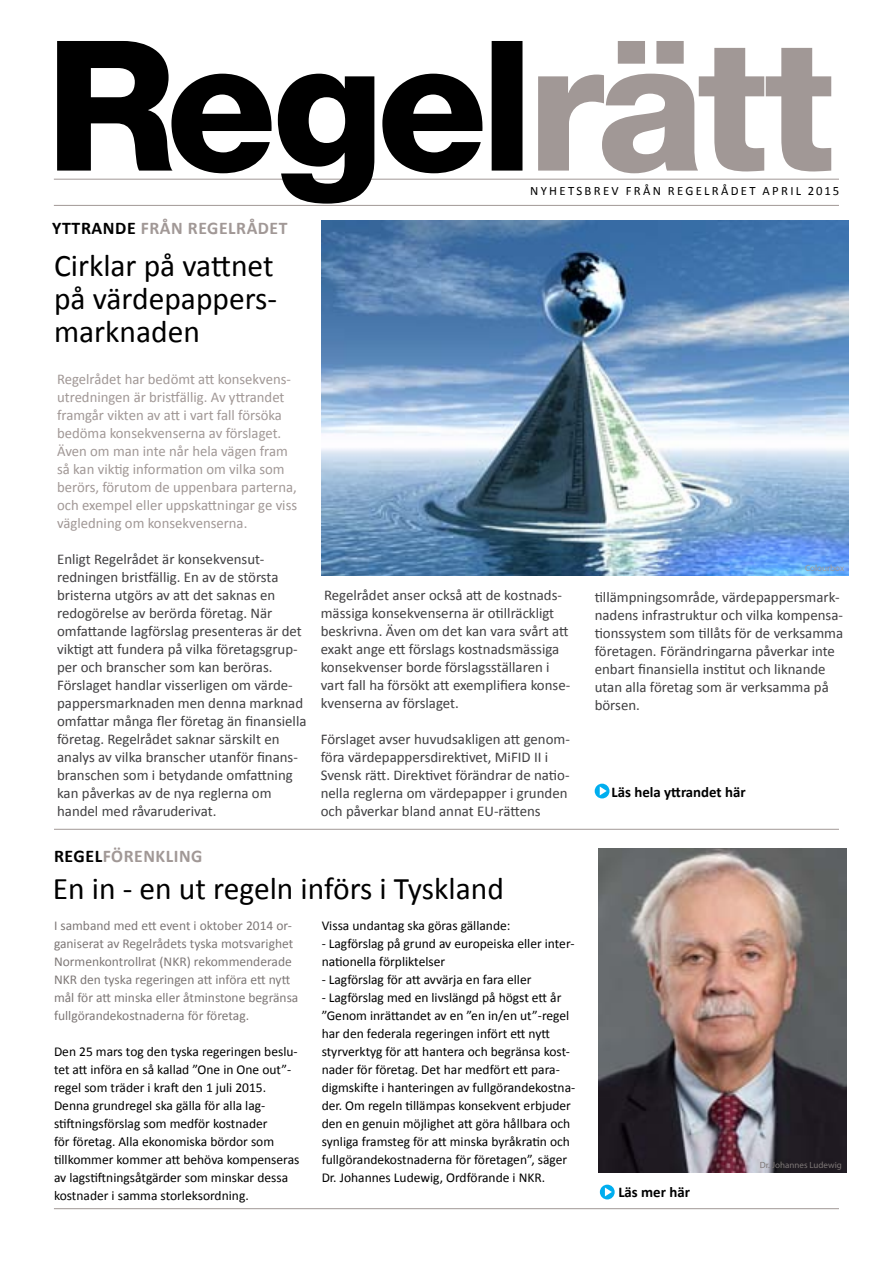
<style>
.page{position:relative;width:893px;height:1263px;background:#fff}
.page>*{position:absolute;margin:0;border:0;box-sizing:border-box;transform-origin:0 0}
.t1{font:31.5px/33px "Calibri";color:#000;text-align:justify}
.t2{font:700 17.85px "Calibri";letter-spacing:.03em;color:#a19896}
.t3{font:14.85px/18px "Calibri";color:#414042}
.t4{font:14.85px/18px "Calibri";color:#a19896}
.t5{font:700 14.85px "Calibri";color:#000}
.t6{font:13.5px/18px "Calibri";color:#000}
.t7{font:13.5px/18px "Calibri";color:#7d7776}
.t8{font:12.75px "Calibri";letter-spacing:.18em;color:#000}
.t9{font:9px "Myriad Pro";color:#7d7776}
.t10{font:9px "Myriad Pro";color:#a19896}
.s1{color:#000}
</style>
<div class="page">
<hr style="left:54px;top:829px;width:785px;height:1px;background:#a19896">
<hr style="left:54px;top:1208px;width:785px;height:1px;background:#a19896">
<svg style="left:595px;top:784px;width:14px;height:14px"></svg>
<svg style="left:600px;top:786px;width:7px;height:9px"></svg>
<svg style="left:600px;top:1185px;width:15px;height:14px"></svg>
<svg style="left:605px;top:1187px;width:7px;height:9px"></svg>
<img style="left:598px;top:848px;width:248px;height:324px">
<img style="left:322px;top:220px;width:526px;height:355px">
<hr style="left:54px;top:179px;width:785px;height:1px;background:#a19896">
<hr style="left:54px;top:205px;width:785px;height:1px;background:#a19896">
<svg style="left:538px;top:41px;width:293px;height:132px"></svg>
<svg style="left:57px;top:41px;width:465px;height:163px"></svg>
<p class="t2" style="left:52px;top:216px;width:237px"><span class="s1">YTTRANDE</span> FRÅN REGELRÅDET</p>
<h1 class="t1" style="left:54px;top:249px;width:225px">Cirklar på vattnet på värdepappers&shy;marknaden</h1>
<p class="t4" style="left:57px;top:371px;width:242px">Regelrådet har bedömt att konsekvens&shy;utredningen är bristfällig. Av yttrandet framgår vikten av att i vart fall försöka bedöma konsekvenserna av förslaget.<br>Även om man inte når hela vägen fram så kan viktig information om vilka som berörs, förutom de uppenbara parterna, och exempel eller uppskattningar ge viss vägledning om konsekvenserna.</p>
<p class="t3" style="left:57px;top:551px;width:251px">Enligt Regelrådet är konsekvensut&shy;redningen bristfällig. En av de största bristerna utgörs av att det saknas en redogörelse av berörda företag. När omfattande lagförslag presenteras är det viktigt att fundera på vilka företagsgrup&shy;per och branscher som kan beröras.<br>Förslaget handlar visserligen om värde&shy;pappersmarknaden men denna marknad omfattar många fler företag än finansiella företag. Regelrådet saknar särskilt en analys av vilka branscher utanför finans&shy;branschen som i betydande omfattning kan påverkas av de nya reglerna om handel med råvaruderivat.</p>
<p class="t2" style="left:54px;top:844px;width:150px"><span class="s1">REGEL</span>FÖRENKLING</p>
<p class="t8" style="left:530px;top:183px;width:38px">Nyhets</p>
<p class="t8" style="left:585px;top:183px;width:19px">brev</p>
<p class="t8" style="left:626px;top:183px;width:61px">fr ån Regelr</p>
<p class="t8" style="left:721px;top:183px;width:19px">ådet</p>
<p class="t8" style="left:763px;top:183px;width:26px">april</p>
<p class="t8" style="left:808px;top:183px;width:33px">2015</p>
<p class="t3" style="left:321px;top:586px;width:251px">Regelrådet anser också att de kostnads&shy;mässiga konsekvenserna är otillräckligt beskrivna. Även om det kan vara svårt att exakt ange ett förslags kostnadsmässiga konsekvenser borde förslagsställaren i vart fall ha försökt att exemplifiera konse&shy;kvenserna av förslaget.</p>
<p class="t3" style="left:321px;top:730px;width:251px">Förslaget avser huvudsakligen att genom&shy;föra värdepappersdirektivet, MiFID II i Svensk rätt. Direktivet förändrar de natio&shy;nella reglerna om värdepapper i grunden och påverkar bland annat EU-rättens</p>
<p class="t10" style="left:805px;top:562px;width:41px">Colourbox</p>
<p class="t3" style="left:595px;top:588px;width:250px">tillämpningsområde, värdepappersmark&shy;nadens infrastruktur och vilka kompensa&shy;tionssystem som tillåts för de verksamma företagen. Förändringarna påverkar inte enbart finansiella institut och liknande utan alla företag som är verksamma på börsen.</p>
<p class="t5" style="left:611px;top:782px;width:136px">Läs hela yttrandet här</p>
<h1 class="t1" style="left:53px;top:872px;width:452px">En in - en ut regeln införs i Tyskland</h1>
<p class="t7" style="left:54px;top:916px;width:246px">I samband med ett event i oktober 2014 or&shy;ganiserat av Regelrådets tyska motsvarighet Normenkontrollrat (NKR) rekommenderade NKR den tyska regeringen att införa ett nytt mål för att minska eller åtminstone begränsa fullgörandekostnaderna för företag.</p>
<p class="t6" style="left:54px;top:1042px;width:247px">Den 25 mars tog den tyska regeringen beslu&shy;tet att införa en så kallad ”One in One out”- regel som träder i kraft den 1 juli 2015.<br>Denna grundregel ska gälla för alla lag&shy;stiftningsförslag som medför kostnader<br>för företag. Alla ekonomiska bördor som tillkommer kommer att behöva kompenseras av lagstiftningsåtgärder som minskar dessa kostnader i samma storleksordning.</p>
<p class="t6" style="left:322px;top:916px;width:190px">Vissa undantag ska göras gällande:</p>
<p class="t6" style="left:322px;top:934px;width:254px">- Lagförslag på grund av europeiska eller inter&shy;nationella förpliktelser</p>
<p class="t6" style="left:322px;top:970px;width:211px">- Lagförslag för att avvärja en fara eller</p>
<p class="t6" style="left:322px;top:988px;width:255px">- Lagförslag med en livslängd på högst ett år ”Genom inrättandet av en ”en in/en ut”-regel har den federala regeringen infört ett nytt styrverktyg för att hantera och begränsa kost&shy;nader för företag. Det har medfört ett para&shy;digmskifte i hanteringen av fullgörandekostna&shy;der. Om regeln tillämpas konsekvent erbjuder den en genuin möjlighet att göra hållbara och synliga framsteg för att minska byråkratin och fullgörandekostnaderna för företagen”, säger Dr. Johannes Ludewig, Ordförande i NKR.</p>
<p class="t5" style="left:618px;top:1183px;width:73px">Läs mer här</p>
<p class="t9" style="left:760px;top:1160px;width:84px">Dr. Johannes Ludewig</p>
</div>
